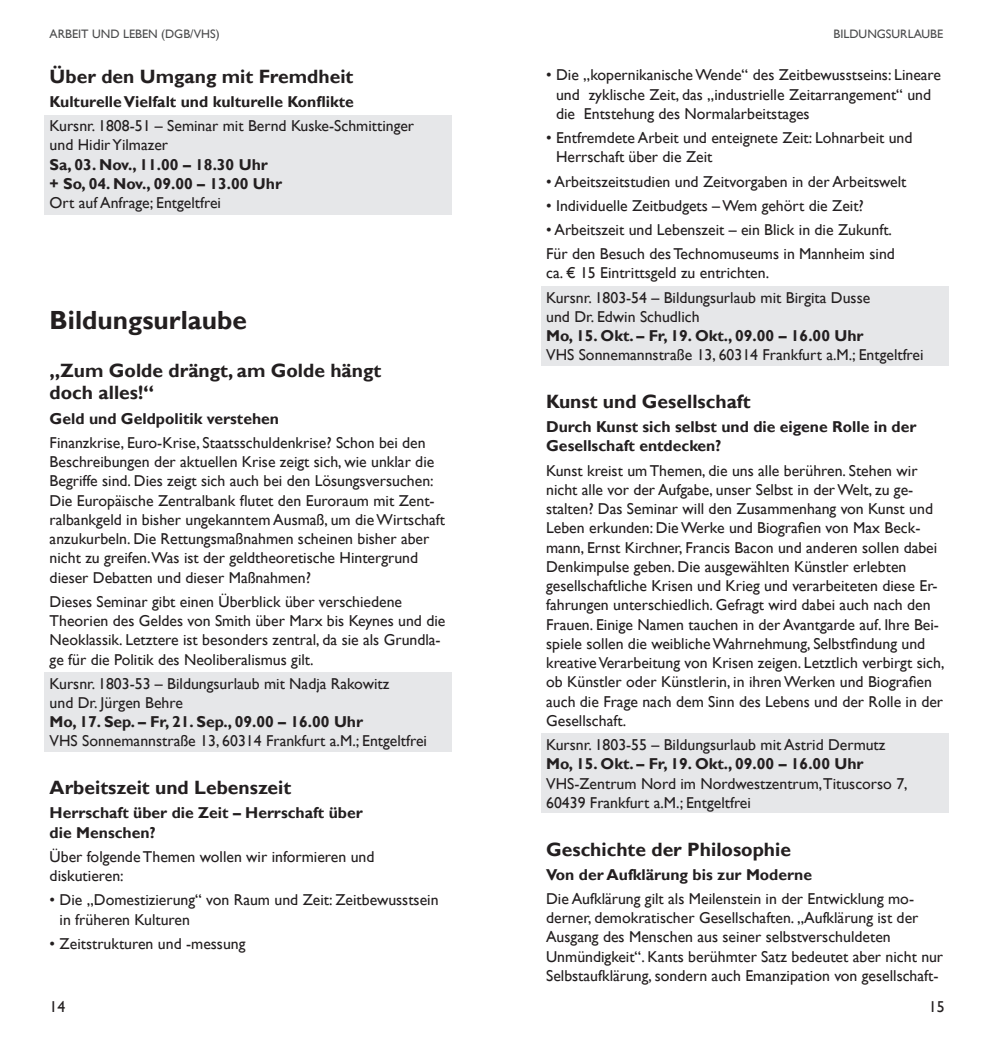
<style>
.page{position:relative;width:993px;height:1042px;background:#fff}
.page>*{position:absolute;margin:0;border:0;box-sizing:border-box;transform-origin:0 0}
.t1{font:700 26.25px "Gill Sans";color:#231f20}
.t2{font:700 19.25px/22.8px "Gill Sans";color:#231f20}
.t3{font:15.75px/19.2px "Gill Sans";color:#231f20}
.t4{font:700 15.75px/19.2px "Gill Sans";color:#231f20}
.t5{font:12.25px "Gill Sans";color:#4b4c4d}
</style>
<div class="page">
<div style="left:45px;top:673px;width:406px;height:79px;background:#e6e7e9"></div>
<div style="left:45px;top:116px;width:406px;height:99px;background:#e6e7e9"></div>
<div style="left:541px;top:734px;width:406px;height:79px;background:#e6e7e9"></div>
<div style="left:541px;top:287px;width:406px;height:79px;background:#e6e7e9"></div>
<p class="t5" style="left:50px;top:27px;width:171px">Arbeit und Leben (DGB/VHS)</p>
<p class="t5" style="left:833px;top:27px;width:16px">Bildungsurlaube</p>
<p class="t2" style="left:50px;top:65px;width:305px">Über den Umgang mit Fremdheit</p>
<p class="t4" style="left:50px;top:92px;width:305px">Kulturelle Vielfalt und kulturelle Konflikte</p>
<p class="t3" style="left:50px;top:117px;width:366px">Kursnr. 1808-51 – Seminar mit Bernd Kuske-Schmittinger und Hidir Yilmazer</p>
<p class="t4" style="left:50px;top:155px;width:234px">Sa, 03. Nov., 11.00 – 18.30 Uhr<br>+ So, 04. Nov., 09.00 – 13.00 Uhr</p>
<p class="t3" style="left:50px;top:194px;width:173px">Ort auf Anfrage; Entgeltfrei</p>
<h1 class="t1" style="left:50px;top:304px;width:199px">Bildungsurlaube</h1>
<p class="t2" style="left:50px;top:359px;width:333px">„Zum Golde drängt, am Golde hängt doch alles!“</p>
<p class="t4" style="left:50px;top:409px;width:231px">Geld und Geldpolitik verstehen</p>
<p class="t3" style="left:50px;top:433px;width:397px">Finanzkrise, Euro-Krise, Staatsschuldenkrise? Schon bei den Beschreibungen der aktuellen Krise zeigt sich, wie unklar die Begriffe sind. Dies zeigt sich auch bei den Lösungsversuchen:<br>Die Europäische Zentralbank flutet den Euroraum mit Zent&shy;ralbankgeld in bisher ungekanntem Ausmaß, um die Wirtschaft anzukurbeln. Die Rettungsmaßnahmen scheinen bisher aber nicht zu greifen.Was ist der geldtheoretische Hintergrund dieser Debatten und dieser Maßnahmen?</p>
<p class="t3" style="left:50px;top:592px;width:397px">Dieses Seminar gibt einen Überblick über verschiedene Theorien des Geldes von Smith über Marx bis Keynes und die Neoklassik. Letztere ist besonders zentral, da sie als Grundla&shy;ge für die Politik des Neoliberalismus gilt.</p>
<p class="t3" style="left:50px;top:674px;width:341px">Kursnr. 1803-53 – Bildungsurlaub mit Nadja Rakowitz und Dr. Jürgen Behre</p>
<p class="t4" style="left:50px;top:713px;width:315px">Mo, 17. Sep. – Fr, 21. Sep., 09.00 – 16.00 Uhr</p>
<p class="t3" style="left:50px;top:732px;width:379px">VHS Sonnemannstraße 13, 60314 Frankfurt a.M.; Entgeltfrei</p>
<p class="t2" style="left:50px;top:777px;width:243px">Arbeitszeit und Lebenszeit</p>
<p class="t4" style="left:50px;top:804px;width:314px">Herrschaft über die Zeit – Herrschaft über die Menschen?</p>
<p class="t3" style="left:50px;top:847px;width:326px">Über folgende Themen wollen wir informieren und diskutieren:</p>
<p class="t3" style="left:60px;top:890px;width:380px;text-indent:-10px">• Die „Domestizierung“ von Raum und Zeit: Zeitbewusstsein in früheren Kulturen</p>
<p class="t3" style="left:50px;top:934px;width:197px">• Zeitstrukturen und -messung</p>
<p class="t3" style="left:556px;top:66px;width:386px;text-indent:-10px">• Die „kopernikanische Wende“ des Zeitbewusstseins: Lineare und zyklische Zeit, das „industrielle Zeitarrangement“ und die Entstehung des Normalarbeitstages</p>
<p class="t3" style="left:556px;top:128px;width:358px;text-indent:-10px">• Entfremdete Arbeit und enteignete Zeit: Lohnarbeit und<br>Herrschaft über die Zeit</p>
<p class="t3" style="left:546px;top:172px;width:362px">• Arbeitszeitstudien und Zeitvorgaben in der Arbeitswelt</p>
<p class="t3" style="left:546px;top:196px;width:319px">• Individuelle Zeitbudgets – Wem gehört die Zeit?</p>
<p class="t3" style="left:546px;top:218px;width:350px;line-height:24.2px">• Arbeitszeit und Lebenszeit – ein Blick in die Zukunft.<br>Für den Besuch des Technomuseums in Mannheim sind</p>
<p class="t3" style="left:546px;top:261px;width:325px;line-height:24.2px">ca. € 15 Eintrittsgeld zu entrichten.<br>Kursnr. 1803-54 – Bildungsurlaub mit Birgita Dusse</p>
<p class="t3" style="left:546px;top:307px;width:155px">und Dr. Edwin Schudlich</p>
<p class="t4" style="left:546px;top:327px;width:319px">Mo, 15. Okt. – Fr, 19. Okt., 09.00 – 16.00 Uhr</p>
<p class="t3" style="left:546px;top:346px;width:379px">VHS Sonnemannstraße 13, 60314 Frankfurt a.M.; Entgeltfrei</p>
<p class="t2" style="left:546px;top:391px;width:206px">Kunst und Gesellschaft</p>
<p class="t4" style="left:546px;top:418px;width:372px">Durch Kunst sich selbst und die eigene Rolle in der<br>Gesellschaft entdecken?</p>
<p class="t3" style="left:546px;top:461px;width:399px">Kunst kreist um Themen, die uns alle berühren. Stehen wir nicht alle vor der Aufgabe, unser Selbst in der Welt, zu ge&shy;stalten? Das Seminar will den Zusammenhang von Kunst und Leben erkunden: Die Werke und Biografien von Max Beck&shy;mann, Ernst Kirchner, Francis Bacon und anderen sollen dabei Denkimpulse geben. Die ausgewählten Künstler erlebten gesellschaftliche Krisen und Krieg und verarbeiteten diese Er&shy;fahrungen unterschiedlich. Gefragt wird dabei auch nach den Frauen. Einige Namen tauchen in der Avantgarde auf. Ihre Bei&shy;spiele sollen die weibliche Wahrnehmung, Selbstfindung und kreative Verarbeitung von Krisen zeigen. Letztlich verbirgt sich, ob Künstler oder Künstlerin, in ihren Werken und Biografien auch die Frage nach dem Sinn des Lebens und der Rolle in der Gesellschaft.</p>
<p class="t3" style="left:546px;top:735px;width:341px">Kursnr. 1803-55 – Bildungsurlaub mit Astrid Dermutz</p>
<p class="t4" style="left:546px;top:755px;width:319px">Mo, 15. Okt. – Fr, 19. Okt., 09.00 – 16.00 Uhr</p>
<p class="t3" style="left:546px;top:774px;width:363px">VHS-Zentrum Nord im Nordwestzentrum,Tituscorso 7,<br>60439 Frankfurt a.M.; Entgeltfrei</p>
<p class="t2" style="left:546px;top:838px;width:246px">Geschichte der Philosophie</p>
<p class="t4" style="left:546px;top:865px;width:267px">Von der Aufklärung bis zur Moderne</p>
<p class="t3" style="left:546px;top:889px;width:398px">Die Aufklärung gilt als Meilenstein in der Entwicklung mo&shy;derner, demokratischer Gesellschaften. „Aufklärung ist der Ausgang des Menschen aus seiner selbstverschuldeten Unmündigkeit“. Kants berühmter Satz bedeutet aber nicht nur Selbstaufklärung, sondern auch Emanzipation von gesellschaft-</p>
<p class="t3" style="left:50px;top:997px;width:17px">14</p>
<p class="t3" style="left:928px;top:997px;width:17px">15</p>
</div>
